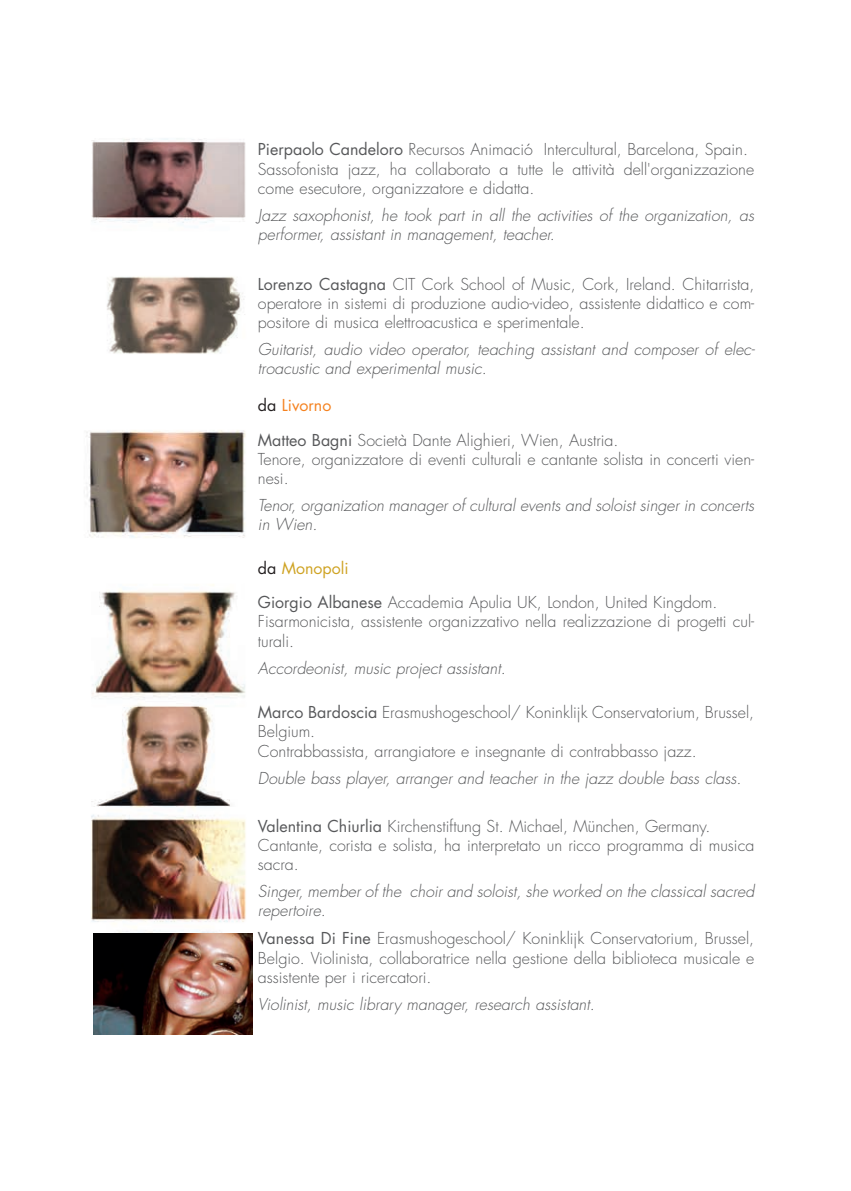
<style>
.page{position:relative;width:851px;height:1191px;background:#fff}
.page>*{position:absolute;margin:0;border:0;box-sizing:border-box;transform-origin:0 0}
.t1{font:300 16px/19.2px "Futura";color:#57585a}
.t2{font:italic 300 16px/19.2px "Futura";color:#57585a}
.t3{font:16px "Futura";color:#cfa323}
.t4{font:16px "Futura";color:#f58220}
.s1{font-weight:400}
.s2{color:#231f20}
</style>
<div class="page">
<img style="left:86px;top:138px;width:166px;height:897px">
<img style="left:93px;top:933px;width:159px;height:101px">
<p class="t1" style="left:258px;top:141px;width:497px"><span class="s1">Pierpaolo Candeloro</span> Recursos Animació Intercultural, Barcelona, Spain.<br>Sassofonista jazz, ha collaborato a tutte le attività dell'organizzazione come esecutore, organizzatore e didatta.</p>
<p class="t2" style="left:258px;top:207px;width:500px">Jazz saxophonist, he took part in all the activities of the organization, as performer, assistant in management, teacher.</p>
<p class="t1" style="left:258px;top:275px;width:498px;text-align:justify"><span class="s1">Lorenzo Castagna</span> CIT Cork School of Music, Cork, Ireland. Chitarrista, operatore in sistemi di produzione audio-video, assistente didattico e com&shy;positore di musica elettroacustica e sperimentale.</p>
<p class="t2" style="left:258px;top:341px;width:500px">Guitarist, audio video operator, teaching assistant and composer of elec&shy;troacustic and experimental music.</p>
<p class="t4" style="left:258px;top:397px;width:75px"><span class="s2">da</span> Livorno</p>
<p class="t1" style="left:258px;top:431px;width:498px"><span class="s1">Matteo Bagni</span> Società Dante Alighieri, Wien, Austria.<br>Tenore, organizzatore di eventi culturali e cantante solista in concerti vien&shy;nesi.</p>
<p class="t2" style="left:258px;top:497px;width:500px">Tenor, organization manager of cultural events and soloist singer in concerts in Wien.</p>
<p class="t3" style="left:258px;top:561px;width:92px"><span class="s2">da</span> Monopoli</p>
<p class="t1" style="left:258px;top:594px;width:498px"><span class="s1">Giorgio Albanese</span> Accademia Apulia UK, London, United Kingdom.<br>Fisarmonicista, assistente organizzativo nella realizzazione di progetti cul&shy;turali.</p>
<p class="t2" style="left:258px;top:659px;width:252px">Accordeonist, music project assistant.</p>
<p class="t1" style="left:258px;top:704px;width:497px"><span class="s1">Marco Bardoscia</span> Erasmushogeschool/ Koninklijk Conservatorium, Brussel,<br>Belgium.<br>Contrabbassista, arrangiatore e insegnante di contrabbasso jazz.</p>
<p class="t2" style="left:258px;top:769px;width:488px">Double bass player, arranger and teacher in the jazz double bass class.</p>
<p class="t1" style="left:258px;top:817px;width:498px"><span class="s1">Valentina Chiurlia</span> Kirchenstiftung St. Michael, München, Germany.<br>Cantante, corista e solista, ha interpretato un ricco programma di musica sacra.</p>
<p class="t2" style="left:258px;top:883px;width:500px">Singer, member of the choir and soloist, she worked on the classical sacred repertoire.</p>
<p class="t1" style="left:258px;top:930px;width:498px;text-align:justify"><span class="s1">Vanessa Di Fine</span> Erasmushogeschool/ Koninklijk Conservatorium, Brussel, Belgio. Violinista, collaboratrice nella gestione della biblioteca musicale e assistente per i ricercatori.</p>
<p class="t2" style="left:258px;top:995px;width:341px">Violinist, music library manager, research assistant.</p>
</div>
